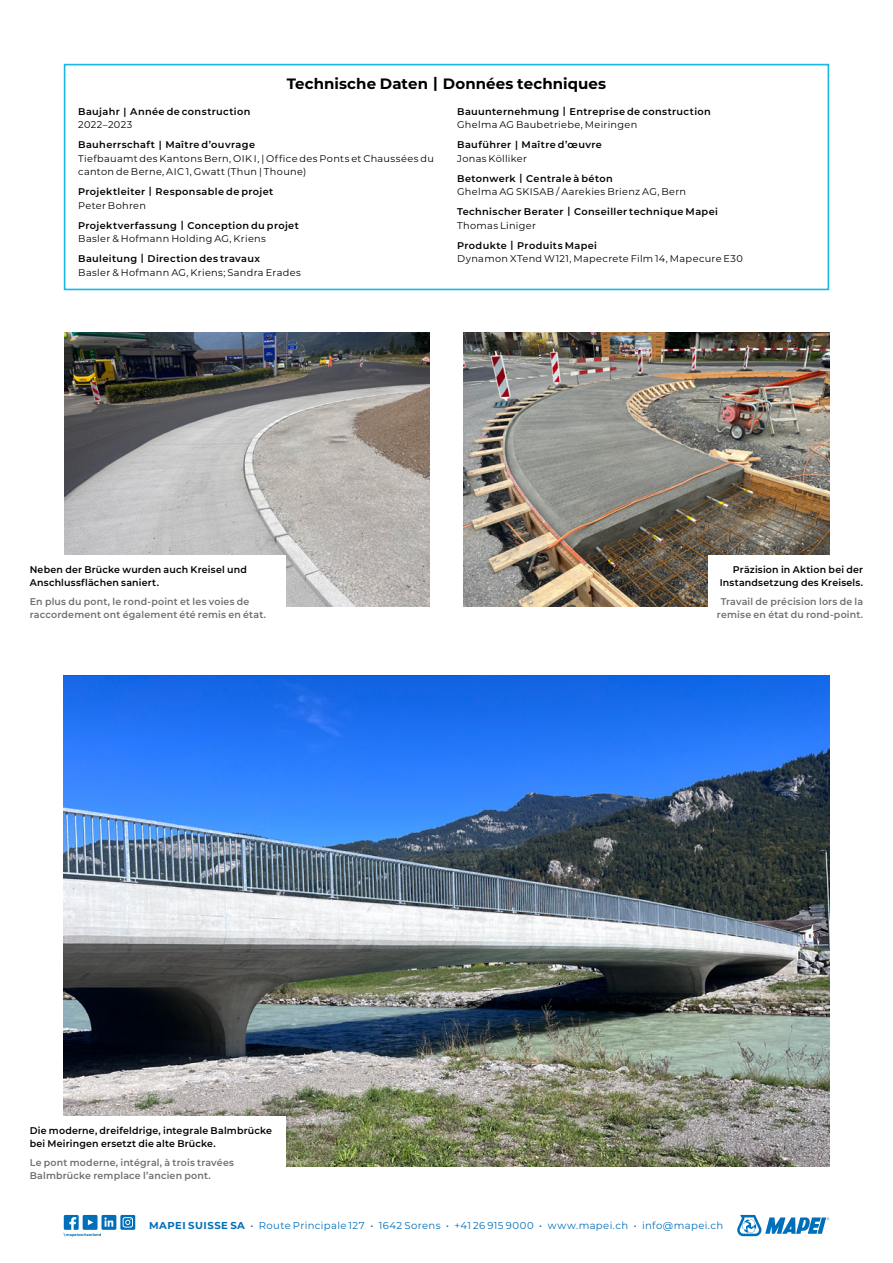
<style>
.page{position:relative;width:893px;height:1263px;background:#fff}
.page>*{position:absolute;margin:0;border:0;box-sizing:border-box;transform-origin:0 0}
.t1{font:700 15px "Montserrat";letter-spacing:.005em;color:#000}
.t2{font:10.05px "Montserrat";letter-spacing:.035em;color:#006fb9}
.t3{font:600 9.75px/12.8px "Montserrat";letter-spacing:.035em;color:#000}
.t4{font:9.75px/13.5px "Montserrat";letter-spacing:.035em;color:#000}
.t5{font:600 9.75px/12.8px "Montserrat";letter-spacing:.02em;color:#706f6f}
.t6{font:700 3.75px "Montserrat";letter-spacing:.01em;color:#006fb9}
.s1{font-weight:700}
.s2{font-weight:600}
</style>
<div class="page">
<svg style="left:737px;top:1215px;width:92px;height:21px"></svg>
<svg style="left:64px;top:1215px;width:71px;height:15px"></svg>
<img style="left:64px;top:333px;width:365px;height:273px">
<img style="left:463px;top:333px;width:366px;height:273px">
<div style="left:708px;top:555px;width:185px;height:72px;background:#fff"></div>
<div style="left:64px;top:64px;width:765px;height:226px;border:2px solid #19bae4"></div>
<img style="left:64px;top:675px;width:765px;height:492px">
<div style="left:0;top:1116px;width:285px;height:72px;background:#fff"></div>
<div style="left:0;top:555px;width:285px;height:72px;background:#fff"></div>
<h1 class="t1" style="left:287px;top:73px;width:321px">Technische Daten | Données techniques</h1>
<p class="t3" style="left:78px;top:105px;width:174px">Baujahr | Année de construction</p>
<p class="t4" style="left:78px;top:118px;width:56px">2022–2023</p>
<p class="t3" style="left:78px;top:138px;width:178px">Bauherrschaft | Maître d’ouvrage</p>
<p class="t4" style="left:78px;top:151px;width:357px">Tiefbauamt des Kantons Bern, OIK I, | Office des Ponts et Chaussées du canton de Berne, AIC 1, Gwatt (Thun | Thoune)</p>
<p class="t3" style="left:78px;top:185px;width:197px">Projektleiter | Responsable de projet</p>
<p class="t4" style="left:78px;top:198px;width:69px">Peter Bohren</p>
<p class="t3" style="left:78px;top:218px;width:222px">Projektverfassung | Conception du projet</p>
<p class="t4" style="left:78px;top:232px;width:189px">Basler &amp; Hofmann Holding AG, Kriens</p>
<p class="t3" style="left:78px;top:252px;width:183px">Bauleitung | Direction des travaux</p>
<p class="t4" style="left:78px;top:265px;width:224px">Basler &amp; Hofmann AG, Kriens; Sandra Erades</p>
<p class="t3" style="left:457px;top:105px;width:255px">Bauunternehmung | Entreprise de construction</p>
<p class="t4" style="left:457px;top:118px;width:182px">Ghelma AG Baubetriebe, Meiringen</p>
<p class="t3" style="left:457px;top:138px;width:146px">Bauführer | Maître d’œuvre</p>
<p class="t4" style="left:457px;top:151px;width:71px">Jonas Kölliker</p>
<p class="t3" style="left:457px;top:171px;width:157px">Betonwerk | Centrale à béton</p>
<p class="t4" style="left:457px;top:185px;width:231px">Ghelma AG SKISAB / Aarekies Brienz AG, Bern</p>
<p class="t3" style="left:457px;top:205px;width:262px">Technischer Berater | Conseiller technique Mapei</p>
<p class="t4" style="left:457px;top:218px;width:80px">Thomas Liniger</p>
<p class="t3" style="left:457px;top:238px;width:141px">Produkte | Produits Mapei</p>
<p class="t4" style="left:457px;top:251px;width:287px">Dynamon XTend W121, Mapecrete Film 14, Mapecure E30</p>
<p class="t3" style="left:30px;top:563px;width:219px">Neben der Brücke wurden auch Kreisel und<br>Anschlussflächen saniert.</p>
<p class="t5" style="left:30px;top:595px;width:238px">En plus du pont, le rond-point et les voies de raccordement ont également été remis en état.</p>
<p class="t3" style="left:720px;top:563px;width:145px;text-align:right">Präzision in Aktion bei der<br>Instandsetzung des Kreisels.</p>
<p class="t5" style="left:717px;top:595px;width:148px;text-align:center">Travail de précision lors de la remise en état du rond-point.</p>
<p class="t3" style="left:30px;top:1124px;width:244px">Die moderne, dreifeldrige, integrale Balmbrücke bei Meiringen ersetzt die alte Brücke.</p>
<p class="t5" style="left:30px;top:1156px;width:206px">Le pont moderne, intégral, à trois travées<br>Balmbrücke remplace l’ancien pont.</p>
<p class="t6" style="left:64px;top:1232px;width:39px">\ mapeiswitzerland</p>
<p class="t2" style="left:149px;top:1218px;width:576px"><span class="s1">MAPEI SUISSE SA</span> <span class="s2">·</span> Route Principale 127 <span class="s2">·</span> 1642 Sorens <span class="s2">·</span> +41 26 915 9000 <span class="s2">·</span> www.mapei.ch <span class="s2">·</span> info@mapei.ch</p>
</div>
